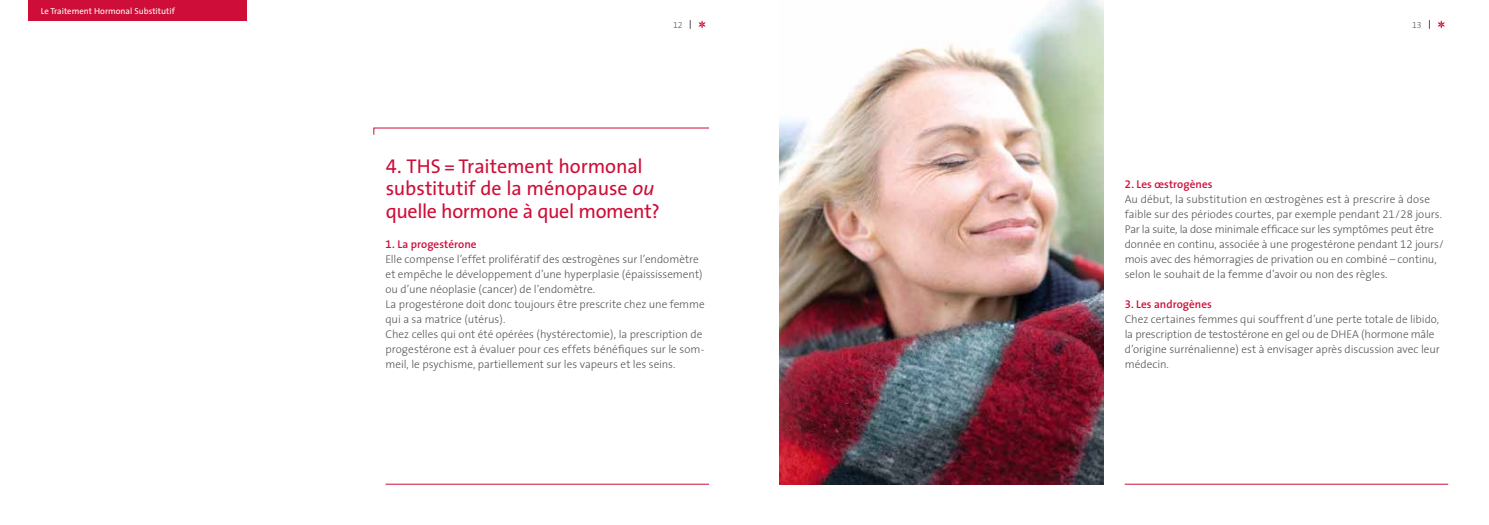
<style>
.page{position:relative;width:1489px;height:525px;background:#fff}
.page>*{position:absolute;margin:0;border:0;box-sizing:border-box;transform-origin:0 0}
.t1{font:20px/22.5px "The Sans";letter-spacing:-.01em;color:#ce0d38}
.t2{font:300 11.25px/15px "The Sans";letter-spacing:-.005em;color:#565656}
.t3{font:8.75px "The Sans";color:#fff}
.t4{font:8.75px "The Sans Light Expert";color:#565656}
.s1{font-family:"The Sans Expert"}
.s2{font-style:italic}
.s3{font-family:"The Sans Semi Bold Expert";font-weight:400;color:#ce0d38}
.s4{font-weight:600;color:#ce0d38}
.s5{font-family:"The Sans Light Expert";font-weight:400}
</style>
<div class="page">
<div style="left:28px;top:0;width:218px;height:21px;background:#ce0d38"></div>
<hr style="left:1124px;top:483px;width:323px;height:1px;background:#ce0d38">
<svg style="left:698px;top:20px;width:7px;height:8px"></svg>
<svg style="left:1437px;top:20px;width:7px;height:8px"></svg>
<img style="left:780px;top:0;width:323px;height:484px">
<svg style="left:373px;top:127px;width:336px;height:8px"></svg>
<hr style="left:385px;top:483px;width:324px;height:1px;background:#ce0d38">
<p class="t3" style="left:41px;top:4px;width:135px">Le Traitement Hormonal Substitutif</p>
<p class="t4" style="left:673px;top:17px;width:11px">12</p>
<p class="t4" style="left:1411px;top:17px;width:11px">13</p>
<h1 class="t1" style="left:386px;top:154px;width:275px"><span class="s1">4.</span> THS=Traitement hormonal substitutif de la ménopause <span class="s2">ou </span>quelle hormone à quel moment?</h1>
<p class="t2" style="left:385px;top:236px;width:321px"><span class="s3">1.</span> <span class="s4">La progestérone<br></span>Elle compense l’effet prolifératif des œstrogènes sur l’endomètre et empêche le développement d’une hyperplasie (épaississement) ou d’une néoplasie (cancer) de l’endomètre.<br>La progestérone doit donc toujours être prescrite chez une femme qui a sa matrice (utérus).<br>Chez celles qui ont été opérées (hystérectomie), la prescription de progestérone est à évaluer pour ces effets bénéfiques sur le som&shy;meil, le psychisme, partiellement sur les vapeurs et les seins.</p>
<p class="t2" style="left:1124px;top:176px;width:320px"><span class="s3">2.</span> <span class="s4">Les œstrogènes<br></span>Au début, la substitution en œstrogènes est à prescrire à dose faible sur des périodes courtes, par exemple pendant <span class="s5">21/28</span> jours.<br>Par la suite, la dose minimale efficace sur les symptômes peut être donnée en continu, associée à une progestérone pendant <span class="s5">12</span> jours/ mois avec des hémorragies de privation ou en combiné – continu, selon le souhait de la femme d’avoir ou non des règles.</p>
<p class="t2" style="left:1124px;top:296px;width:316px"><span class="s3">3.</span> <span class="s4">Les androgènes<br></span>Chez certaines femmes qui souffrent d’une perte totale de libido, la prescription de testostérone en gel ou de DHEA (hormone mâle d’origine surrénalienne) est à envisager après discussion avec leur médecin.</p>
</div>
